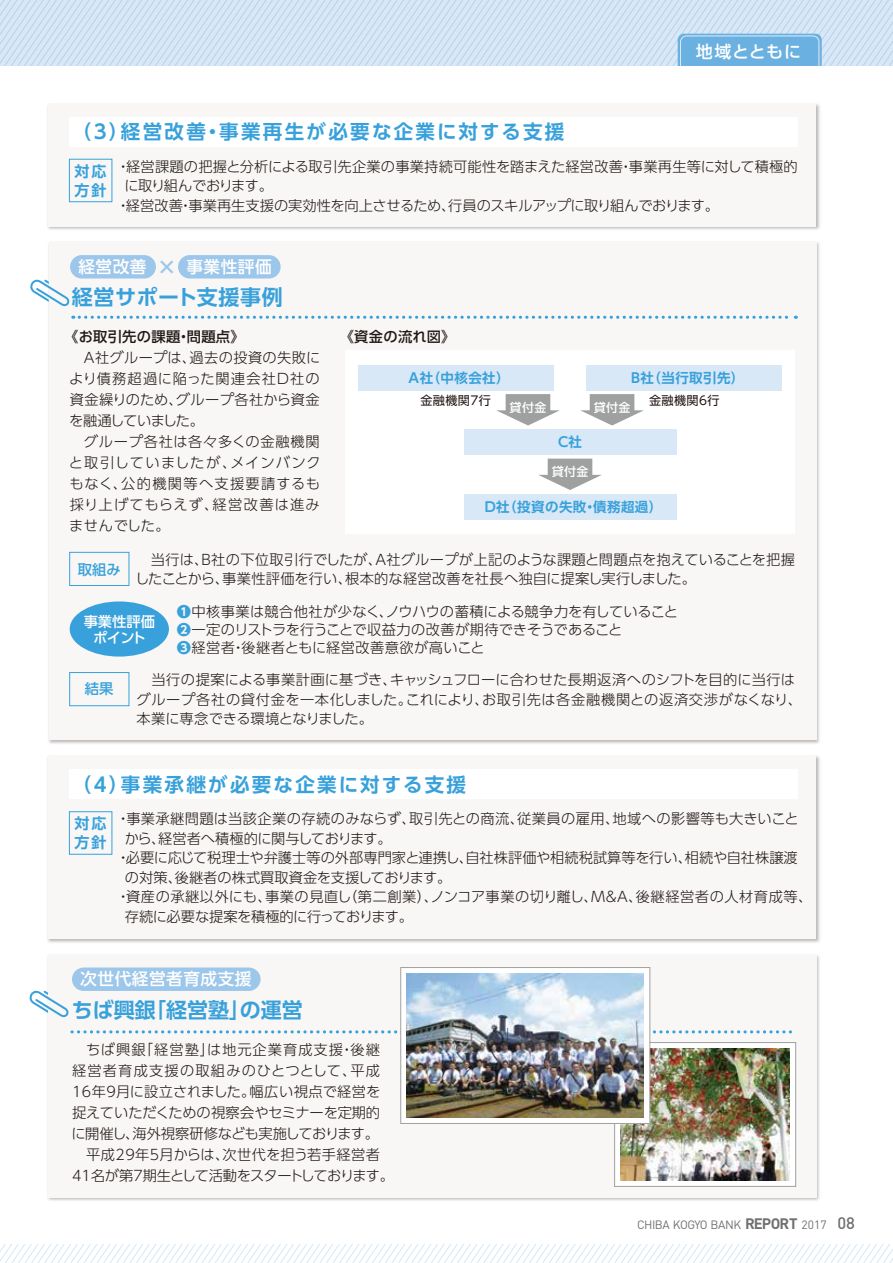
<style>
.page{position:relative;width:893px;height:1263px;background:#fff}
.page>*{position:absolute;margin:0;border:0;box-sizing:border-box;transform-origin:0 0}
.t1{font:700 21px "UD Shin Go Pro De";letter-spacing:.005em;color:#38a1db}
.t2{font:700 21px "UD Shin Go Pro De";letter-spacing:.025em;color:#38a1db}
.t3{font:700 19.5px "UD Shin Go Pro De";letter-spacing:.12em;color:#38a1db}
.t4{font:500 16.95px "UD Shin Go Pro";letter-spacing:.045em;color:#fff}
.t5{font:500 16.65px "UD Shin Go Pro";letter-spacing:.03em;color:#fff}
.t6{font:700 15px/18.8px "UD Shin Go Pro De";letter-spacing:.12em;color:#38a1db}
.t7{font:300 14.25px/21px "UD Shin Go Pro";color:#221815;text-align:justify}
.t8{font:300 14.25px/19.5px "UD Shin Go Pro";letter-spacing:.02em;color:#221815}
.t9{font:300 14.25px "UD Shin Go Pro";letter-spacing:-.03em;color:#221815}
.t10{font:300 14.25px "UD Shin Go Pro";letter-spacing:.035em;color:#221815}
.t11{font:300 14.25px "UD Shin Go Pro";letter-spacing:.025em;color:#221815}
.t12{font:300 14.25px "UD Shin Go Pro";letter-spacing:-.02em;color:#221815}
.t13{font:300 14.25px "UD Shin Go Pro";letter-spacing:.03em;color:#221815}
.t14{font:300 14.25px "UD Shin Go Pro";letter-spacing:.07em;color:#221815}
.t15{font:300 14.25px "UD Shin Go Pro";letter-spacing:.085em;color:#221815}
.t16{font:500 14.25px "UD Shin Go Pro";letter-spacing:.02em;color:#221815}
.t17{font:300 14.25px "UD Shin Go Pro";letter-spacing:-.05em;color:#221815}
.t18{font:500 14.25px/16.5px "UD Shin Go Pro";color:#fff;text-align:center}
.t19{font:500 14.25px "UD Shin Go Pro";color:#38a1db}
.t20{font:700 13.5px "UD Shin Go Pro De";letter-spacing:.03em;color:#38a1db}
.t21{font:12.15px "UD Shin Go Pro";letter-spacing:.03em;color:#221815}
.t22{font:12px "DIN";letter-spacing:-.04em;color:#727171}
.t23{font:500 12px "UD Shin Go Pro";letter-spacing:.03em;color:#fff}
.s1{font-family:"UD Shin Go Pro De";font-weight:700;font-size:20.1px;color:#9cc6ea}
.s2{font-weight:700;color:#38a1db}
.s3{font-weight:700;font-size:15px}
.s4{font-weight:500;font-size:16.5px}
</style>
<div class="page">
<svg style="left:0;top:1244px;width:893px;height:19px"></svg>
<svg style="left:0;top:0;width:893px;height:66px;background:#cadff3"></svg>
<img style="left:47px;top:104px;width:773px;height:126px">
<div style="left:48px;top:104px;width:768px;height:122px;background:#f8f7f6"></div>
<div style="left:69px;top:159px;width:43px;height:43px;border:1px solid #38a1db"></div>
<div style="left:69px;top:117px;width:729px;height:29px;background:#fff"></div>
<img style="left:47px;top:756px;width:773px;height:187px">
<div style="left:48px;top:756px;width:768px;height:183px;background:#f8f7f6"></div>
<div style="left:69px;top:811px;width:43px;height:44px;border:1px solid #38a1db"></div>
<div style="left:69px;top:769px;width:729px;height:30px;background:#fff"></div>
<img style="left:47px;top:955px;width:773px;height:246px">
<div style="left:48px;top:955px;width:768px;height:242px;background:#f8f7f6"></div>
<svg style="left:72px;top:1030px;width:720px;height:3px"></svg>
<svg style="left:29px;top:990px;width:40px;height:27px"></svg>
<div style="left:72px;top:967px;width:189px;height:24px;background:#9cc6ea;border-radius:12px"></div>
<div style="left:614px;top:1042px;width:182px;height:145px;background:#fff;border:1px solid #9fa0a0"></div>
<img style="left:621px;top:1048px;width:169px;height:133px">
<div style="left:400px;top:967px;width:250px;height:157px;background:#fff;border:1px solid #9fa0a0"></div>
<img style="left:407px;top:973px;width:237px;height:145px">
<div style="left:49px;top:242px;width:767px;height:498px;background:#f8f7f6"></div>
<svg style="left:30px;top:280px;width:39px;height:26px"></svg>
<svg style="left:73px;top:316px;width:723px;height:3px"></svg>
<div style="left:345px;top:351px;width:450px;height:183px;background:#fff"></div>
<div style="left:69px;top:672px;width:60px;height:34px;border:1px solid #38a1db"></div>
<div style="left:69px;top:552px;width:60px;height:34px;border:1px solid #38a1db"></div>
<div style="left:70px;top:601px;width:99px;height:55px;background:#38a1db;border-radius:50%"></div>
<div style="left:70px;top:255px;width:86px;height:23px;background:#9cc6ea;border-radius:12px"></div>
<div style="left:178px;top:255px;width:103px;height:23px;background:#9cc6ea;border-radius:12px"></div>
<div style="left:358px;top:365px;width:195px;height:25px;background:#d9e8f7"></div>
<div style="left:464px;top:429px;width:212px;height:26px;background:#d9e8f7"></div>
<div style="left:464px;top:494px;width:212px;height:25px;background:#d9e8f7"></div>
<div style="left:587px;top:365px;width:195px;height:25px;background:#d9e8f7"></div>
<svg style="left:496px;top:394px;width:64px;height:31px"></svg>
<svg style="left:580px;top:394px;width:64px;height:31px"></svg>
<svg style="left:539px;top:459px;width:63px;height:31px"></svg>
<h2 class="t3" style="left:72px;top:116px;width:494px">（3）経営改善・事業再生が必要な企業に対する支援</h2>
<p class="t4" style="left:696px;top:38px;width:107px">地域とともに</p>
<p class="t6" style="left:75px;top:161px;width:33px">対応方針</p>
<p class="t7" style="left:116px;top:155px;width:683px">・経営課題の把握と分析による取引先企業の事業持続可能性を踏まえた経営改善・事業再生等に対して積極的</p>
<p class="t17" style="left:124px;top:174px;width:150px">に取り組んでおります。</p>
<p class="t12" style="left:116px;top:194px;width:604px">・経営改善・事業再生支援の実効性を向上させるため、行員のスキルアップに取り組んでおります。</p>
<p class="t5" style="left:78px;top:253px;width:195px">経営改善 <span class="s1">×</span> 事業性評価</p>
<h1 class="t2" style="left:72px;top:280px;width:212px">経営サポート支援事例</h1>
<p class="t16" style="left:64px;top:325px;width:182px">《お取引先の課題・問題点》</p>
<p class="t7" style="left:69px;top:346px;width:253px;text-indent:15px">A社グループは、過去の投資の失敗により債務超過に陥った関連会社D社の資金繰りのため、グループ各社から資金を融通していました。</p>
<p class="t7" style="left:69px;top:430px;width:253px;text-indent:15px">グループ各社は各々多くの金融機関と取引していましたが、メインバンクもなく、公的機関等へ支援要請するも採り上げてもらえず、経営改善は進みませんでした。</p>
<p class="t16" style="left:340px;top:325px;width:117px">《資金の流れ図》</p>
<p class="t20" style="left:409px;top:366px;width:103px">A社（中核会社）</p>
<p class="t21" style="left:420px;top:391px;width:72px">金融機関7行</p>
<p class="t20" style="left:631px;top:366px;width:115px">B社（当行取引先）</p>
<p class="t21" style="left:649px;top:391px;width:72px">金融機関6行</p>
<p class="t23" style="left:510px;top:397px;width:38px">貸付金</p>
<p class="t23" style="left:594px;top:397px;width:38px">貸付金</p>
<p class="t20" style="left:558px;top:431px;width:26px">C社</p>
<p class="t23" style="left:552px;top:462px;width:38px">貸付金</p>
<p class="t20" style="left:485px;top:495px;width:179px">D社（投資の失敗・債務超過）</p>
<p class="t19" style="left:78px;top:558px;width:44px">取組み</p>
<p class="t7" style="left:135px;top:549px;width:661px;line-height:19.5px;text-indent:16px">当行は、B社の下位取引行でしたが、A社グループが上記のような課題と問題点を抱えていることを把握したことから、事業性評価を行い、根本的な経営改善を社長へ独自に提案し実行しました。</p>
<p class="t18" style="left:84px;top:612px;width:73px">事業性評価ポイント</p>
<p class="t7" style="left:177px;top:602px;width:502px;line-height:18px;text-align:left"><span class="s2">❶</span>中核事業は競合他社が少なく、ノウハウの蓄積による競争力を有していること<br><span class="s2">❷</span>一定のリストラを行うことで収益力の改善が期待できそうであること<br><span class="s2">❸</span>経営者・後継者ともに経営改善意欲が高いこと</p>
<p class="t19" style="left:85px;top:677px;width:30px">結果</p>
<p class="t8" style="left:136px;top:669px;width:667px">　当行の提案による事業計画に基づき、キャッシュフローに合わせた長期返済へのシフトを目的に当行はグループ各社の貸付金を一本化しました。これにより、お取引先は各金融機関との返済交渉がなくなり、本業に専念できる環境となりました。</p>
<h2 class="t3" style="left:72px;top:768px;width:396px">（4）事業承継が必要な企業に対する支援</h2>
<p class="t6" style="left:75px;top:814px;width:33px">対応方針</p>
<p class="t11" style="left:116px;top:807px;width:684px">・事業承継問題は当該企業の存続のみならず、取引先との商流、従業員の雇用、地域への影響等も大きいこと</p>
<p class="t9" style="left:125px;top:827px;width:269px">から、経営者へ積極的に関与しております。</p>
<p class="t7" style="left:116px;top:847px;width:683px">・必要に応じて税理士や弁護士等の外部専門家と連携し、自社株評価や相続税試算等を行い、相続や自社株譲渡</p>
<p class="t7" style="left:125px;top:866px;width:328px">の対策、後継者の株式買取資金を支援しております。</p>
<p class="t10" style="left:116px;top:885px;width:698px">・資産の承継以外にも、事業の見直し（第二創業）、ノンコア事業の切り離し、M&amp;A、後継経営者の人材育成等、</p>
<p class="t9" style="left:125px;top:905px;width:290px">存続に必要な提案を積極的に行っております。</p>
<p class="t5" style="left:80px;top:965px;width:173px">次世代経営者育成支援</p>
<h1 class="t1" style="left:72px;top:993px;width:233px">ちば興銀「経営塾」の運営</h1>
<p class="t14" style="left:86px;top:1038px;width:295px">ちば興銀「経営塾」は地元企業育成支援・後継</p>
<p class="t15" style="left:72px;top:1059px;width:310px">経営者育成支援の取組みのひとつとして、平成</p>
<p class="t8" style="left:72px;top:1081px;width:310px">16年9月に設立されました。幅広い視点で経営を</p>
<p class="t7" style="left:72px;top:1102px;width:309px">捉えていただくための視察会やセミナーを定期的</p>
<p class="t9" style="left:71px;top:1122px;width:309px">に開催し、海外視察研修なども実施しております。</p>
<p class="t13" style="left:86px;top:1143px;width:295px">平成29年5月からは、次世代を担う若手経営者</p>
<p class="t9" style="left:72px;top:1164px;width:323px">41名が第7期生として活動をスタートしております。</p>
<p class="t22" style="left:637px;top:1217px;width:219px">CHIBA KOGYO BANK <span class="s3">REPORT</span> 2017 <span class="s4">08</span></p>
</div>
